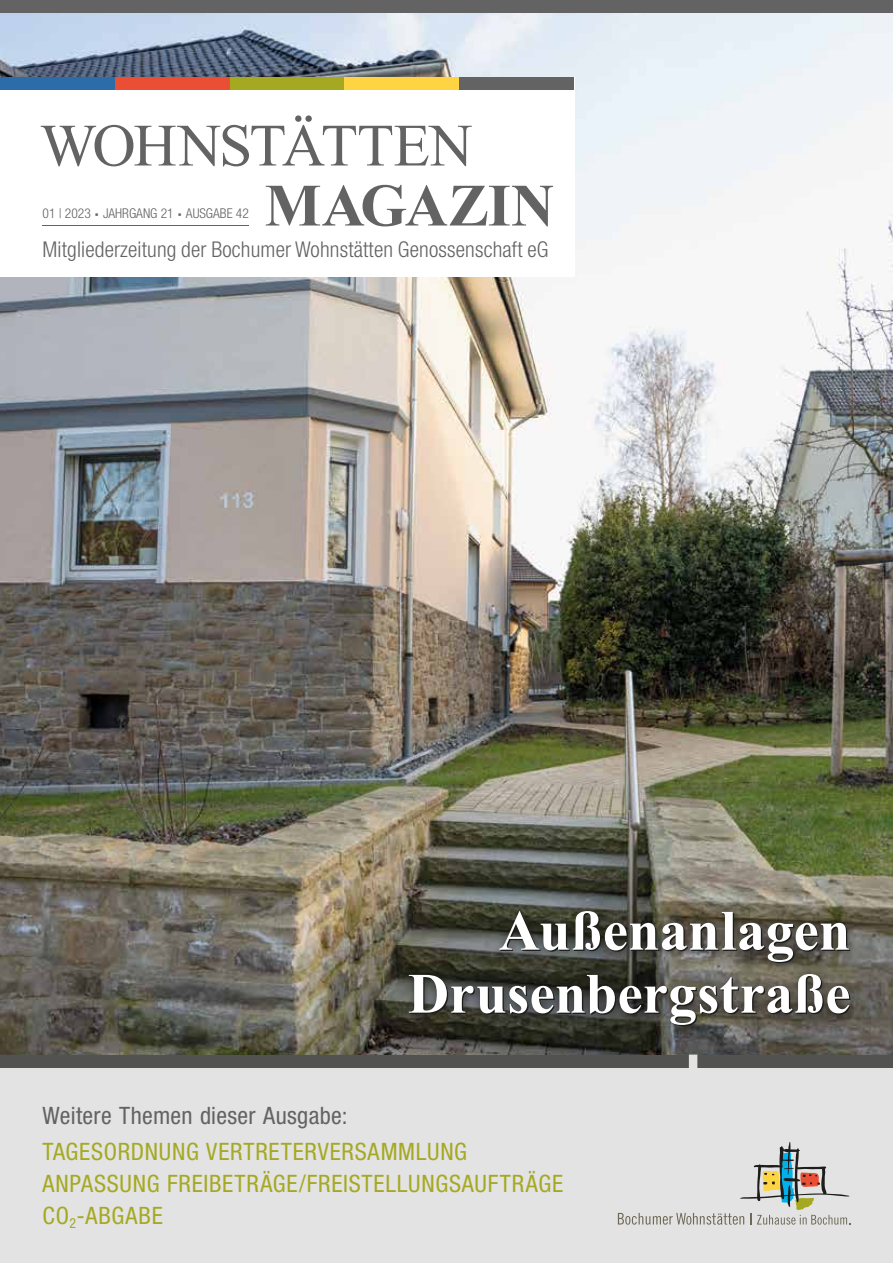
<style>
.page{position:relative;width:893px;height:1263px;background:#fff}
.page>*{position:absolute;margin:0;border:0;box-sizing:border-box;transform-origin:0 0}
.t1{font:60px "Times New Roman";letter-spacing:-.04em;color:#636363}
.t2{font:700 60px "Times New Roman";letter-spacing:-.005em;color:#636363}
.t3{font:700 57px/63px "Times New Roman";color:#fff;text-align:right}
.t4{font:condensed 24px/32.1px "Helvetica Neue LT Std";letter-spacing:.03em;color:#a5a922}
.t5{font:condensed 24px "Helvetica Neue LT Std";letter-spacing:.015em;color:#636363}
.t6{font:300 condensed 21.75px "Helvetica Neue LT Std";letter-spacing:.01em;color:#636363}
.t7{font:300 condensed 13.5px "Helvetica Neue LT Std";color:#636363}
</style>
<div class="page">
<div style="left:0;top:1056px;width:893px;height:207px;background:#e3e3e3"></div>
<img style="left:0;top:13px;width:893px;height:1041px">
<div style="left:0;top:78px;width:574px;height:199px;background:#fff"></div>
<div style="left:402px;top:903px;width:458px;height:132px;background:#1d1d1b;opacity:.75"></div>
<div style="left:0;top:78px;width:115px;height:12px;background:#2c6da9"></div>
<div style="left:115px;top:78px;width:115px;height:12px;background:#ea4f35"></div>
<div style="left:230px;top:78px;width:114px;height:12px;background:#a5a922"></div>
<div style="left:344px;top:78px;width:115px;height:12px;background:#ffd443"></div>
<div style="left:459px;top:78px;width:115px;height:12px;background:#636363"></div>
<div style="left:0;top:1054px;width:893px;height:13px;background:#525251"></div>
<div style="left:689px;top:1054px;width:8px;height:23px;background:#e3e3e3"></div>
<hr style="left:43px;top:225px;width:206px;height:1px;background:#636363">
<div style="left:0;top:0;width:893px;height:13px;background:#636363"></div>
<svg style="left:618px;top:1142px;width:232px;height:83px"></svg>
<h1 class="t1" style="left:40px;top:105px;width:434px">WOHNSTÄTTEN</h1>
<h1 class="t2" style="left:265px;top:164px;width:291px">MAGAZIN</h1>
<p class="t6" style="left:43px;top:237px;width:507px">Mitgliederzeitung der Bochumer Wohnstätten Genossenschaft eG</p>
<p class="t7" style="left:43px;top:206px;width:208px">01 | 2023▪JAHRGANG 21▪AUSGABE 42</p>
<h2 class="t3" style="left:408px;top:898px;width:444px">Außenanlagen<br>Drusenbergstraße</h2>
<p class="t5" style="left:43px;top:1101px;width:307px">Weitere Themen dieser Ausgabe:</p>
<p class="t4" style="left:43px;top:1135px;width:522px">TAGESORDNUNG VERTRETERVERSAMMLUNG<br>ANPASSUNG FREIBETRÄGE/FREISTELLUNGSAUFTRÄGE<br>CO<sub>2</sub>-ABGABE</p>
</div>
